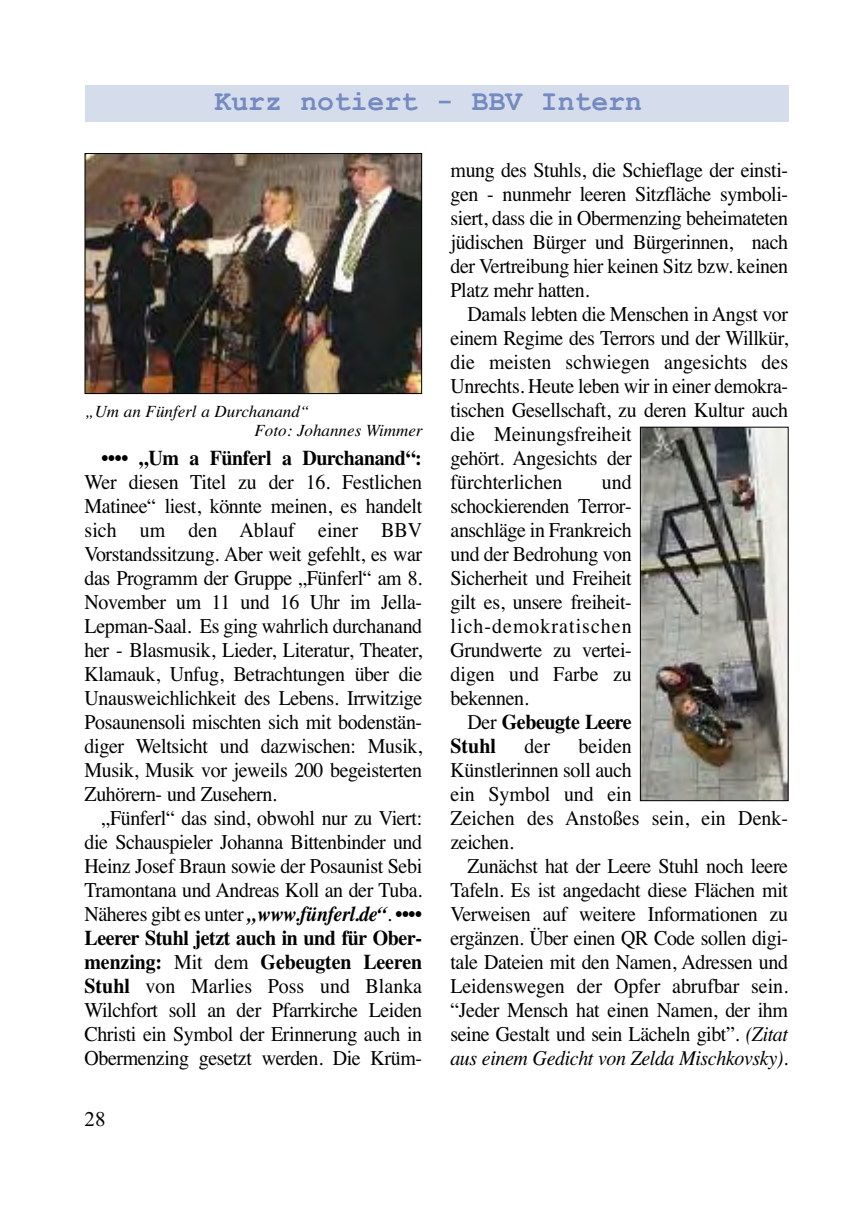
<style>
.page{position:relative;width:857px;height:1225px;background:#fff}
.page>*{position:absolute;margin:0;border:0;box-sizing:border-box;transform-origin:0 0}
.t1{font:700 28px "Courier New";color:#748ac0}
.t2{font:21px/24px "Times";letter-spacing:-.02em;color:#000;text-align:justify;scale:.95 1}
.t3{font:21px/24px "Times";color:#000;scale:.95 1}
.t4{font:700 21px/24px "Times";letter-spacing:-.02em;color:#000;scale:.95 1}
.t5{font:21px "Times New Roman";color:#000}
.t6{font:italic 17px/18.8px "Times";color:#000}
.s1{font-weight:700}
.s2{font-weight:700;font-style:italic}
.s3{font-weight:400}
.s4{font-style:italic}
</style>
<div class="page">
<div style="left:85px;top:85px;width:703px;height:36px;background:#d5dcec"></div>
<img style="left:87px;top:155px;width:333px;height:237px">
<div style="left:85px;top:153px;width:337px;height:241px;border:1px solid #000"></div>
<img style="left:641px;top:429px;width:145px;height:370px">
<div style="left:639px;top:427px;width:149px;height:374px;border:1px solid #000"></div>
<h1 class="t1" style="left:214px;top:84px;width:428px">Kurz notiert - BBV Intern</h1>
<p class="t6" style="left:254px;top:402px;width:169px;text-indent:-169px">„Um an Fünferl a Durchanand“<br>Foto: Johannes Wimmer</p>
<p class="t2" style="left:84px;top:445px;width:357px;text-indent:17px">•••• <span class="s1">„Um a Fünferl a Durchanand“:<br></span>Wer diesen Titel zu der 16. Festlichen Matinee“ liest, könnte meinen, es handelt sich um den Ablauf einer BBV Vorstandssitzung. Aber weit gefehlt, es war das Programm der Gruppe „Fünferl“ am 8.<br>November um 11 und 16 Uhr im Jella-Lepman-Saal. Es ging wahrlich durchanand her - Blasmusik, Lieder, Literatur, Theater, Klamauk, Unfug, Betrachtungen über die Unausweichlichkeit des Lebens. Irrwitzige Posaunensoli mischten sich mit bodenstän&shy;diger Weltsicht und dazwischen: Musik, Musik, Musik vor jeweils 200 begeisterten Zuhörern- und Zusehern.</p>
<p class="t2" style="left:84px;top:805px;width:357px;text-indent:17px">„Fünferl“ das sind, obwohl nur zu Viert: die Schauspieler Johanna Bittenbinder und Heinz Josef Braun sowie der Posaunist Sebi Tramontana und Andreas Koll an der Tuba.<br>Näheres gibt es unter <span class="s2">„www.fünferl.de“</span>. •••• <span class="s1">Leerer Stuhl jetzt auch in und für Ober&shy;menzing:</span> Mit dem <span class="s1">Gebeugten Leeren Stuhl</span> von Marlies Poss und Blanka Wilchfort soll an der Pfarrkirche Leiden Christi ein Symbol der Erinnerung auch in Obermenzing gesetzt werden. Die Krüm-</p>
<p class="t5" style="left:84px;top:1106px;width:22px">28</p>
<p class="t2" style="left:450px;top:157px;width:357px">mung des Stuhls, die Schieflage der einsti&shy;gen - nunmehr leeren Sitzfläche symboli&shy;siert, dass die in Obermenzing beheimateten jüdischen Bürger und Bürgerinnen, nach der Vertreibung hier keinen Sitz bzw. keinen Platz mehr hatten.</p>
<p class="t2" style="left:450px;top:301px;width:357px;text-align:left;text-indent:17px">Damals lebten die Menschen in Angst vor einem Regime des Terrors und der Willkür, die meisten schwiegen angesichts des Unrechts. Heute leben wir in einer demokra&shy;tischen Gesellschaft, zu deren Kultur auch die Meinungsfreiheit<br>gehört. Angesichts der<br>fürchterlichen</p>
<p class="t2" style="left:450px;top:469px;width:192px;text-indent:151px">und schockierenden Terror&shy;anschläge in Frankreich und der Bedrohung von Sicherheit und Freiheit gilt es, unsere freiheit&shy;lich-demokratischen Grundwerte zu vertei&shy;digen und Farbe zu bekennen.</p>
<p class="t4" style="left:450px;top:709px;width:192px;text-indent:17px"><span class="s3">Der</span> Gebeugte Leere<br>Stuhl</p>
<p class="t3" style="left:450px;top:733px;width:357px;text-indent:128px">beiden<br>Künstlerinnen soll auch<br>ein Symbol und ein<br>Zeichen des Anstoßes sein, ein Denk&shy;zeichen.</p>
<p class="t2" style="left:450px;top:853px;width:357px;text-indent:17px">Zunächst hat der Leere Stuhl noch leere Tafeln. Es ist angedacht diese Flächen mit Verweisen auf weitere Informationen zu ergänzen. Über einen QR Code sollen digi&shy;tale Dateien mit den Namen, Adressen und Leidenswegen der Opfer abrufbar sein. “Jeder Mensch hat einen Namen, der ihm seine Gestalt und sein Lächeln gibt”. <span class="s4">(Zitat aus einem Gedicht von Zelda Mischkovsky)</span>.</p>
<p class="t2" style="left:524px;top:733px;width:28px">der</p>
</div>
